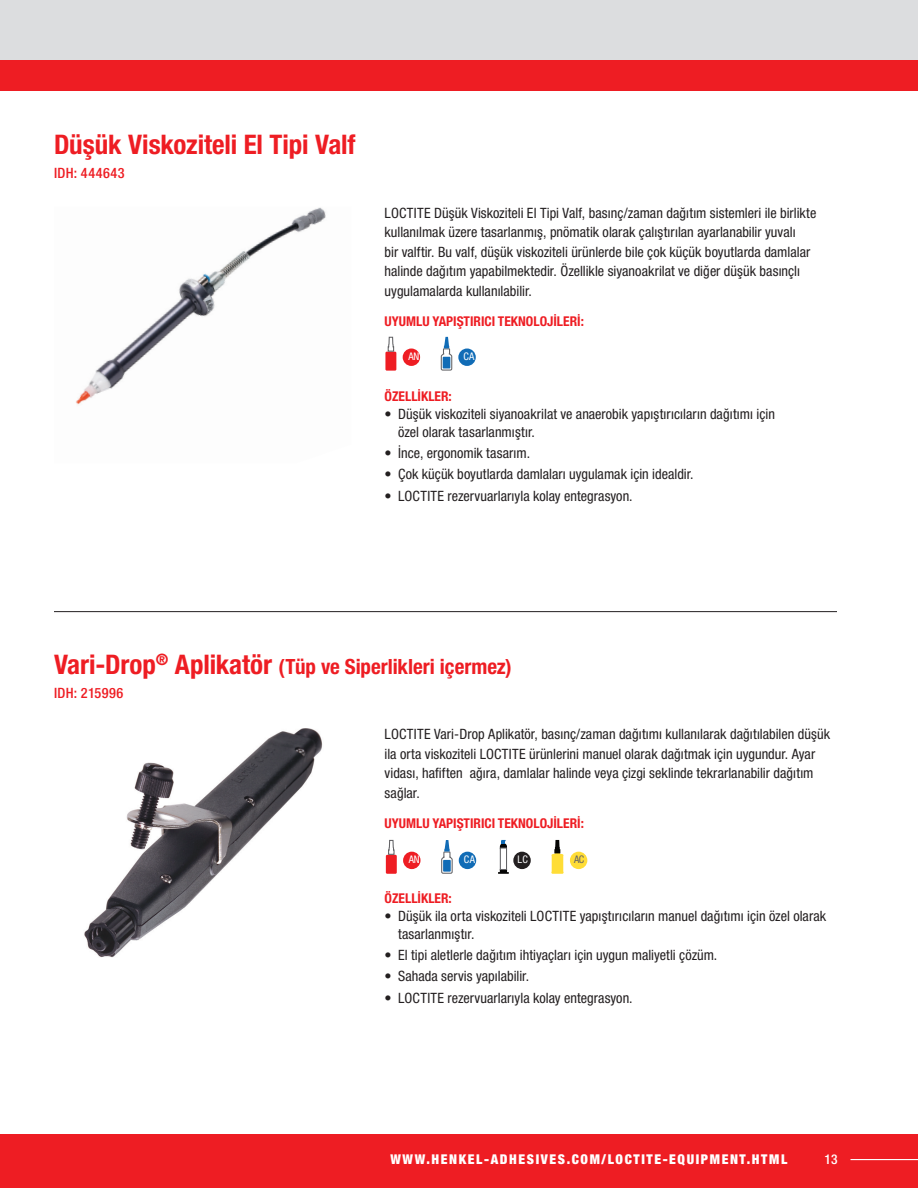
<style>
.page{position:relative;width:918px;height:1188px;background:#fff}
.page>*{position:absolute;margin:0;border:0;box-sizing:border-box;transform-origin:0 0}
.t1{font:700 condensed 27px "Helvetica Neue LTW1 G";letter-spacing:-.005em;color:#ee1d23}
.t2{font:700 condensed 21px "Helvetica Neue LTW1 G";color:#ee1d23}
.t3{font:condensed 14.25px/19.5px "Helvetica Neue LTW1 G";letter-spacing:.005em;color:#231f20}
.t4{font:500 condensed 14.25px "Helvetica Neue LTW1 G";letter-spacing:.03em;color:#ee1d23}
.t5{font:700 condensed 13.5px "Helvetica Neue LTW1 G";color:#ee1d23}
.t6{font:900 condensed 13.5px "Helvetica Neue LTW1 G";letter-spacing:.12em;color:#fff}
.t7{font:500 condensed 13.5px "Helvetica Neue LTW1 G";color:#fff}
.t8{font:condensed 10.5px "Helvetica Neue LTW1 G";letter-spacing:.02em;color:#fff}
.t9{font:condensed 10.5px "Helvetica Neue LTW1 G";color:#636366}
.s1{font-size:27px}
</style>
<div class="page">
<img style="left:76px;top:207px;width:250px;height:198px">
<div style="left:403px;top:349px;width:17px;height:17px;background:#ee1d23;border-radius:50%"></div>
<div style="left:385px;top:352px;width:11px;height:19px;background:#ee1d23"></div>
<svg style="left:387px;top:336px;width:8px;height:16px"></svg>
<div style="left:458px;top:349px;width:18px;height:17px;background:#116cb6;border-radius:50%"></div>
<svg style="left:440px;top:337px;width:13px;height:34px"></svg>
<div style="left:443px;top:357px;width:7px;height:11px;background:#116cb6"></div>
<img style="left:84px;top:728px;width:239px;height:230px">
<div style="left:403px;top:852px;width:18px;height:17px;background:#ee1d23;border-radius:50%"></div>
<div style="left:386px;top:855px;width:11px;height:19px;background:#ee1d23"></div>
<svg style="left:388px;top:839px;width:7px;height:16px"></svg>
<div style="left:459px;top:852px;width:17px;height:17px;background:#116cb6;border-radius:50%"></div>
<svg style="left:441px;top:840px;width:12px;height:34px"></svg>
<div style="left:443px;top:860px;width:8px;height:12px;background:#116cb6"></div>
<div style="left:513px;top:852px;width:18px;height:17px;background:#231f20;border-radius:50%"></div>
<svg style="left:498px;top:869px;width:11px;height:5px"></svg>
<svg style="left:500px;top:843px;width:7px;height:9px"></svg>
<svg style="left:501px;top:840px;width:5px;height:4px"></svg>
<div style="left:500px;top:848px;width:7px;height:22px;background:#fff"></div>
<div style="left:500px;top:848px;width:7px;height:22px;border:1px solid #636366"></div>
<div style="left:570px;top:852px;width:17px;height:17px;background:#ffdd37;border-radius:50%"></div>
<svg style="left:551px;top:840px;width:13px;height:34px"></svg>
<hr style="left:54px;top:611px;width:783px;height:1px;background:#231f20">
<div style="left:0;top:60px;width:918px;height:30px;background:#ee1d23"></div>
<div style="left:0;top:0;width:918px;height:60px;background:#dcdddf"></div>
<div style="left:0;top:1134px;width:918px;height:54px;background:#ee1d23"></div>
<hr style="left:850px;top:1159px;width:68px;height:1px;background:#fff">
<h1 class="t1" style="left:54px;top:129px;width:303px">Düşük Viskoziteli El Tipi Valf</h1>
<p class="t4" style="left:54px;top:164px;width:72px">IDH: 444643</p>
<p class="t3" style="left:385px;top:203px;width:433px">LOCTITE Düşük Viskoziteli El Tipi Valf, basınç/zaman dağıtım sistemleri ile birlikte kullanılmak üzere tasarlanmış, pnömatik olarak çalıştırılan ayarlanabilir yuvalı<br>bir valftir. Bu valf, düşük viskoziteli ürünlerde bile çok küçük boyutlarda damlalar halinde dağıtım yapabilmektedir. Özellikle siyanoakrilat ve diğer düşük basınçlı uygulamalarda kullanılabilir.</p>
<p class="t5" style="left:385px;top:313px;width:201px">UYUMLU YAPIŞTIRICI TEKNOLOJILERI:</p>
<p class="t8" style="left:408px;top:350px;width:12px">AN</p>
<p class="t8" style="left:463px;top:350px;width:13px">CA</p>
<p class="t5" style="left:385px;top:388px;width:69px">ÖZELLIKLER:</p>
<p class="t3" style="left:398px;top:405px;width:378px;line-height:18px;text-indent:-13px">• Düşük viskoziteli siyanoakrilat ve anaerobik yapıştırıcıların dağıtımı için özel olarak tasarlanmıştır.</p>
<p class="t3" style="left:385px;top:443px;width:147px">• İnce, ergonomik tasarım.</p>
<p class="t3" style="left:385px;top:465px;width:311px">• Çok küçük boyutlarda damlaları uygulamak için idealdir.</p>
<p class="t3" style="left:385px;top:486px;width:250px">• LOCTITE rezervuarlarıyla kolay entegrasyon.</p>
<h2 class="t2" style="left:54px;top:654px;width:459px"><span class="s1">Vari-Drop</span><sup>®</sup> <span class="s1">Aplikatör</span> (Tüp ve Siperlikleri içermez)</h2>
<p class="t4" style="left:54px;top:685px;width:71px">IDH: 215996</p>
<p class="t3" style="left:385px;top:725px;width:447px">LOCTITE Vari-Drop Aplikatör, basınç/zaman dağıtımı kullanılarak dağıtılabilen düşük ila orta viskoziteli LOCTITE ürünlerini manuel olarak dağıtmak için uygundur. Ayar vidası, hafiften ağıra, damlalar halinde veya çizgi seklinde tekrarlanabilir dağıtım sağlar.</p>
<p class="t5" style="left:385px;top:815px;width:201px">UYUMLU YAPIŞTIRICI TEKNOLOJILERI:</p>
<p class="t8" style="left:409px;top:853px;width:12px">AN</p>
<p class="t8" style="left:464px;top:853px;width:13px">CA</p>
<p class="t8" style="left:518px;top:853px;width:12px">LC</p>
<p class="t9" style="left:574px;top:853px;width:12px">AC</p>
<p class="t5" style="left:385px;top:890px;width:69px">ÖZELLIKLER:</p>
<p class="t3" style="left:398px;top:907px;width:430px;line-height:18px;text-indent:-13px">• Düşük ila orta viskoziteli LOCTITE yapıştırıcıların manuel dağıtımı için özel olarak tasarlanmıştır.</p>
<p class="t3" style="left:385px;top:945px;width:334px">• El tipi aletlerle dağıtım ihtiyaçları için uygun maliyetli çözüm.</p>
<p class="t3" style="left:385px;top:967px;width:146px">• Sahada servis yapılabilir.</p>
<p class="t3" style="left:385px;top:988px;width:250px">• LOCTITE rezervuarlarıyla kolay entegrasyon.</p>
<p class="t6" style="left:391px;top:1151px;width:398px">WWW.HENKEL-ADHESIVES.COM/LOCTITE-EQUIPMENT.HTML</p>
<p class="t7" style="left:824px;top:1151px;width:15px">13</p>
</div>
